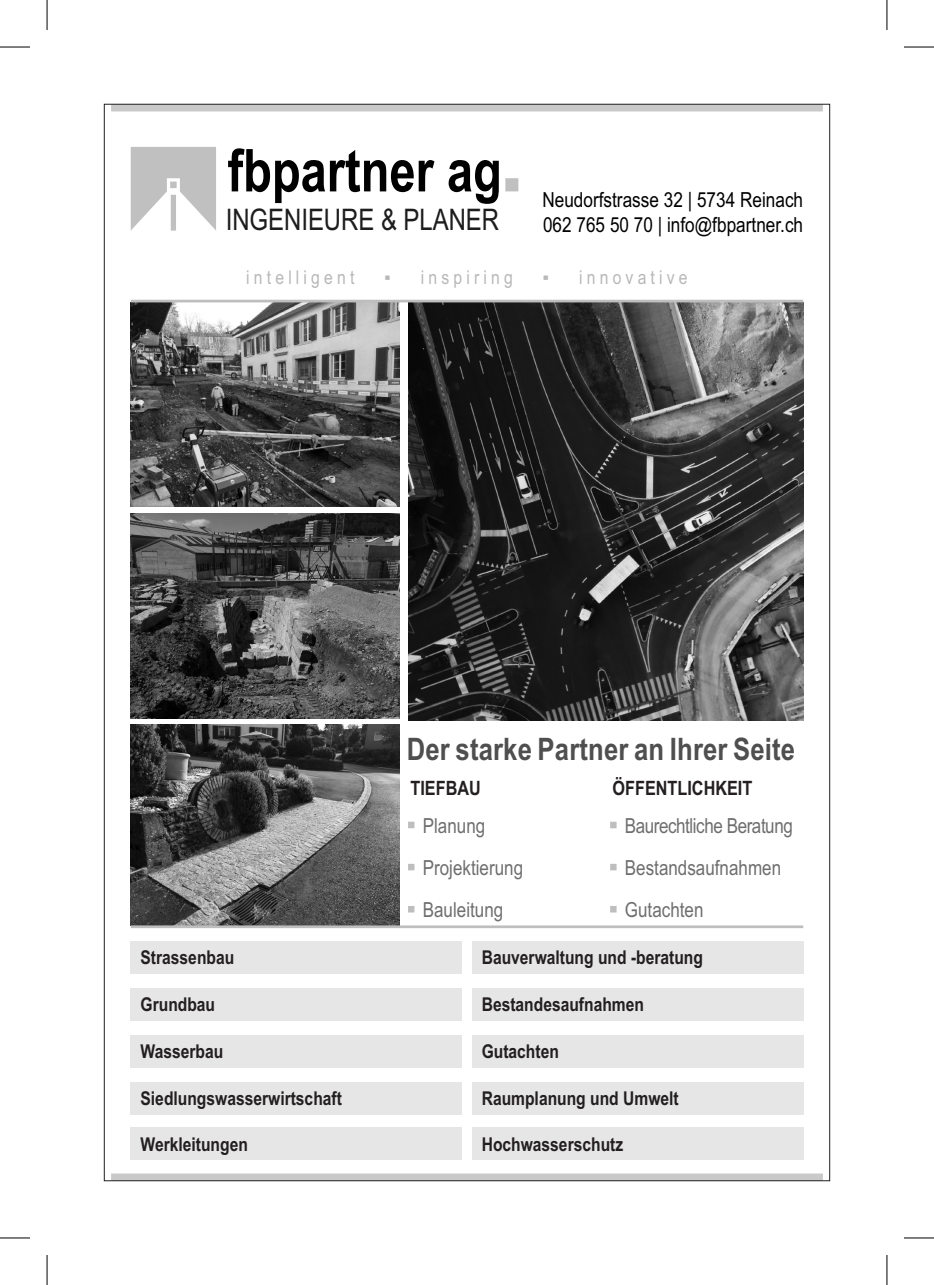
<style>
.page{position:relative;width:934px;height:1285px;background:#fff}
.page>*{position:absolute;margin:0;border:0;box-sizing:border-box;transform-origin:0 0}
.t1{font:700 59.2px "Arial Narrow";color:#000}
.t2{font:700 31px "Arial Narrow";letter-spacing:.005em;color:#4f4f4f}
.t3{font:29.8px "Arial Narrow";color:#1d1d1d}
.t4{font:20.8px/42.2px "Arial Narrow";color:#6e6e6e}
.t5{font:20.8px/25px "Arial Narrow";color:#010101}
.t6{font:700 19.8px "Arial Narrow";color:#231f20}
.t7{font:700 19px "Arial Narrow";color:#231f20}
.t8{font:19px "Arial Narrow";letter-spacing:.215em;color:#b8b8b8}
</style>
<div class="page">
<div style="left:131px;top:988px;width:331px;height:32px;background:#e6e6e6"></div>
<div style="left:131px;top:1035px;width:331px;height:32px;background:#e6e6e6"></div>
<div style="left:131px;top:1082px;width:331px;height:32px;background:#e6e6e6"></div>
<div style="left:131px;top:1127px;width:331px;height:33px;background:#e6e6e6"></div>
<img style="left:408px;top:302px;width:394px;height:418px">
<div style="left:408px;top:821px;width:6px;height:7px;background:#bebebe"></div>
<div style="left:610px;top:821px;width:6px;height:7px;background:#bebebe"></div>
<svg style="left:408px;top:864px;width:6px;height:6px"></svg>
<svg style="left:610px;top:864px;width:6px;height:6px"></svg>
<svg style="left:610px;top:906px;width:6px;height:6px"></svg>
<img style="left:131px;top:302px;width:268px;height:205px">
<img style="left:131px;top:724px;width:268px;height:201px">
<img style="left:131px;top:513px;width:268px;height:206px">
<div style="left:111px;top:1173px;width:711px;height:7px;background:#c9c9c9"></div>
<hr style="left:131px;top:300px;width:671px;height:2px;background:#bebebe">
<hr style="left:131px;top:925px;width:671px;height:3px;background:#bebebe">
<div style="left:131px;top:941px;width:331px;height:32px;background:#e6e6e6"></div>
<svg style="left:408px;top:906px;width:6px;height:6px"></svg>
<div style="left:471px;top:988px;width:331px;height:32px;background:#e6e6e6"></div>
<div style="left:471px;top:1035px;width:331px;height:32px;background:#e6e6e6"></div>
<div style="left:471px;top:1082px;width:331px;height:32px;background:#e6e6e6"></div>
<div style="left:471px;top:1127px;width:331px;height:33px;background:#e6e6e6"></div>
<div style="left:471px;top:941px;width:331px;height:32px;background:#e6e6e6"></div>
<div style="left:505px;top:178px;width:13px;height:13px;background:#c0c0c0"></div>
<svg style="left:131px;top:147px;width:85px;height:83px"></svg>
<div style="left:171px;top:195px;width:5px;height:36px;background:#c0c0c0"></div>
<div style="left:111px;top:104px;width:711px;height:7px;background:#c9c9c9"></div>
<hr style="left:0;top:47px;width:30px;height:1px;background:#000">
<hr style="left:903px;top:47px;width:30px;height:1px;background:#000">
<hr style="left:0;top:1237px;width:30px;height:1px;background:#000">
<hr style="left:903px;top:1237px;width:30px;height:1px;background:#000">
<hr style="left:47px;top:0;width:1px;height:30px;background:#000">
<hr style="left:47px;top:1255px;width:1px;height:30px;background:#000">
<hr style="left:886px;top:0;width:1px;height:30px;background:#000">
<hr style="left:886px;top:1255px;width:1px;height:30px;background:#000">
<h1 class="t1" style="left:227px;top:126px;width:275px">fbpartner ag</h1>
<h3 class="t3" style="left:226px;top:198px;width:275px">INGENIEURE &amp; PLANER</h3>
<p class="t5" style="left:542px;top:186px;width:262px">Neudorfstrasse 32 | 5734 Reinach<br>062 765 50 70 | info@fbpartner.ch</p>
<p class="t8" style="left:246px;top:263px;width:110px">intelligent</p>
<p class="t8" style="left:384px;top:263px;width:130px">▪ inspiring</p>
<p class="t8" style="left:542px;top:263px;width:146px">▪ innovative</p>
<h2 class="t2" style="left:406px;top:725px;width:389px">Der starke Partner an Ihrer Seite</h2>
<p class="t7" style="left:140px;top:943px;width:95px">Strassenbau</p>
<p class="t7" style="left:140px;top:990px;width:76px">Grundbau</p>
<p class="t7" style="left:140px;top:1037px;width:84px">Wasserbau</p>
<p class="t7" style="left:140px;top:1084px;width:203px">Siedlungswasserwirtschaft</p>
<p class="t7" style="left:140px;top:1129px;width:109px">Werkleitungen</p>
<p class="t6" style="left:410px;top:772px;width:72px">TIEFBAU</p>
<p class="t6" style="left:612px;top:772px;width:141px">ÖFFENTLICHKEIT</p>
<p class="t4" style="left:422px;top:803px;width:102px">Planung<br>Projektierung<br>Bauleitung</p>
<p class="t4" style="left:624px;top:803px;width:169px">Baurechtliche Beratung<br>Bestandsaufnahmen<br>Gutachten</p>
<p class="t7" style="left:481px;top:943px;width:223px">Bauverwaltung und -beratung</p>
<p class="t7" style="left:481px;top:990px;width:164px">Bestandesaufnahmen</p>
<p class="t7" style="left:481px;top:1037px;width:79px">Gutachten</p>
<p class="t7" style="left:481px;top:1084px;width:198px">Raumplanung und Umwelt</p>
<p class="t7" style="left:481px;top:1129px;width:143px">Hochwasserschutz</p>
</div>
